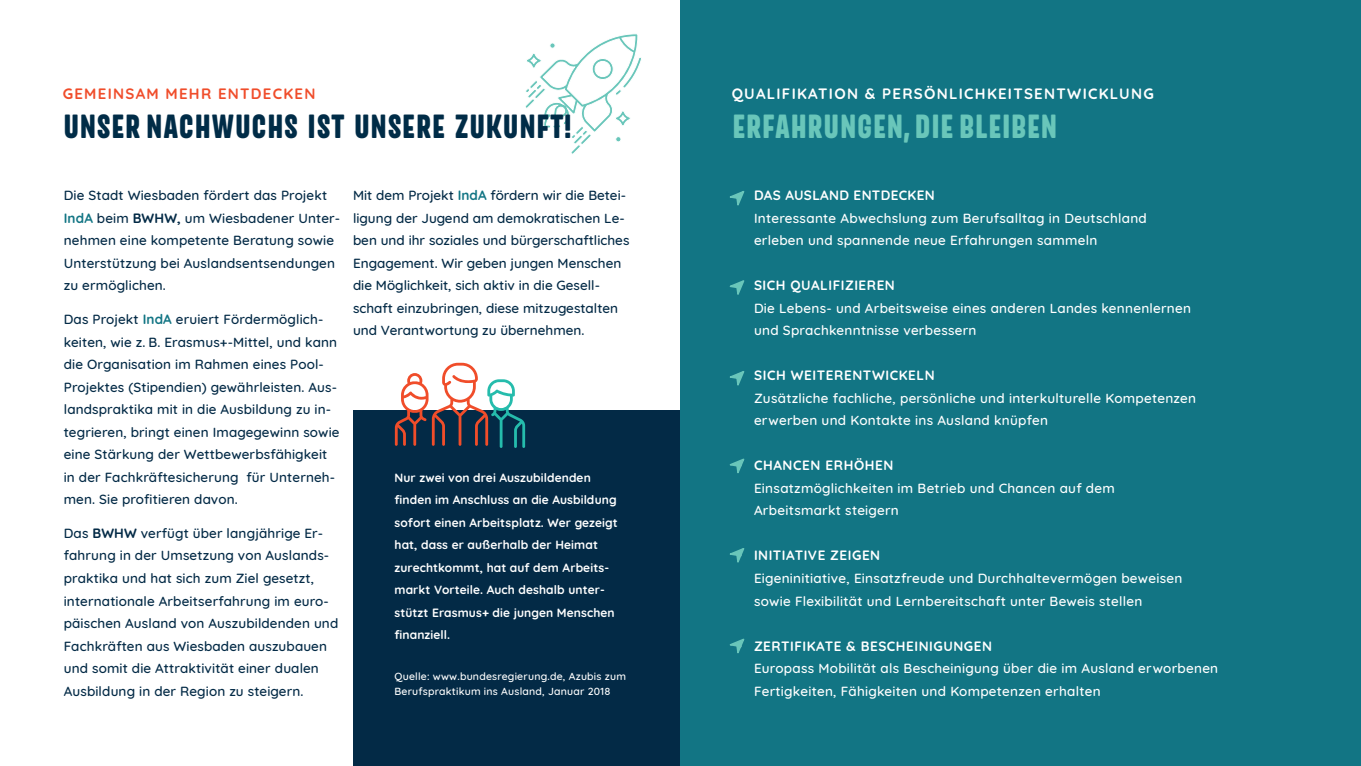
<style>
.page{position:relative;width:1361px;height:766px;background:#fff}
.page>*{position:absolute;margin:0;border:0;box-sizing:border-box;transform-origin:0 0}
.Headline_2__Zeile{font:900 33px "Merlod Norme";letter-spacing:.02em;color:#002c47}
.Headline_2__Zeile-2{font:900 33px "Merlod Norme";letter-spacing:.02em;color:#69c6ba}
.Headline_1__Zeile{font:700 15px "Quicksand";letter-spacing:.085em;color:#fff}
.Headline_1__Zeile-2{font:700 15px "Quicksand";letter-spacing:.085em;color:#f04d2b}
.Motiv{font:500 13.5px/22.5px "Quicksand";letter-spacing:.01em;color:#032a46}
.t1{font:500 13.5px/22.5px "Quicksand";letter-spacing:.02em;color:#fff}
.Kasten{font:700 12px/22.5px "Quicksand";letter-spacing:.01em;color:#fff}
.Quelle{font:500 10.5px/15px "Quicksand";letter-spacing:.02em;color:#fff}
.s1{font-weight:700;color:#127584}
.s2{font-weight:700}
</style>
<div class="page">
<svg style="left:525px;top:34px;width:116px;height:120px"></svg>
<div style="left:353px;top:410px;width:327px;height:355px;background:#032a46"></div>
<svg style="left:395px;top:362px;width:130px;height:86px"></svg>
<div style="left:680px;top:0;width:681px;height:765px;background:#127584"></div>
<svg style="left:729px;top:280px;width:16px;height:15px"></svg>
<svg style="left:729px;top:548px;width:16px;height:15px"></svg>
<svg style="left:730px;top:371px;width:15px;height:15px"></svg>
<svg style="left:729px;top:638px;width:16px;height:16px"></svg>
<svg style="left:730px;top:191px;width:15px;height:15px"></svg>
<svg style="left:729px;top:458px;width:16px;height:15px"></svg>
<p class="Headline_1__Zeile-2" style="left:63px;top:81px;width:254px">GEMEINSAM MEHR ENTDECKEN</p>
<p class="Headline_2__Zeile" style="left:63px;top:105px;width:510px">UNSER NACHWUCHS IST UNSERE ZUKUNFT!</p>
<p class="Motiv" style="left:64px;top:183px;width:278px">Die Stadt Wiesbaden fördert das Projekt <span class="s1">IndA</span> beim <span class="s2">BWHW,</span> um Wiesbadener Unter&shy;nehmen eine kompetente Beratung sowie Unterstützung bei Auslandsentsendungen zu ermöglichen.</p>
<p class="Motiv" style="left:64px;top:306px;width:277px">Das Projekt <span class="s1">IndA</span> eruiert Fördermöglich&shy;keiten, wie z. B. Erasmus+-Mittel, und kann die Organisation im Rahmen eines Pool-Projektes (Stipendien) gewährleisten. Aus&shy;landspraktika mit in die Ausbildung zu in&shy;tegrieren, bringt einen Imagegewinn sowie eine Stärkung der Wettbewerbsfähigkeit in der Fachkräftesicherung für Unterneh&shy;men. Sie profitieren davon.</p>
<p class="Motiv" style="left:64px;top:520px;width:276px">Das <span class="s2">BWHW</span> verfügt über langjährige Er&shy;fahrung in der Umsetzung von Auslands&shy;praktika und hat sich zum Ziel gesetzt, internationale Arbeitserfahrung im euro&shy;päischen Ausland von Auszubildenden und Fachkräften aus Wiesbaden auszubauen und somit die Attraktivität einer dualen Ausbildung in der Region zu steigern.</p>
<p class="Motiv" style="left:353px;top:183px;width:278px">Mit dem Projekt <span class="s1">IndA</span> fördern wir die Betei&shy;ligung der Jugend am demokratischen Le&shy;ben und ihr soziales und bürgerschaftliches Engagement. Wir geben jungen Menschen die Möglichkeit, sich aktiv in die Gesell&shy;schaft einzubringen, diese mitzugestalten und Verantwortung zu übernehmen.</p>
<p class="Kasten" style="left:394px;top:465px;width:225px">Nur zwei von drei Auszubildenden finden im Anschluss an die Ausbildung sofort einen Arbeitsplatz. Wer gezeigt hat, dass er außerhalb der Heimat zurechtkommt, hat auf dem Arbeits&shy;markt Vorteile. Auch deshalb unter&shy;stützt Erasmus+ die jungen Menschen finanziell.</p>
<p class="Quelle" style="left:394px;top:667px;width:233px">Quelle: www.bundesregierung.de, Azubis zum<br>Berufspraktikum ins Ausland, Januar 2018</p>
<p class="Headline_1__Zeile" style="left:731px;top:81px;width:424px">QUALIFIKATION &amp; PERSÖNLICHKEITSENTWICKLUNG</p>
<p class="Headline_2__Zeile-2" style="left:732px;top:105px;width:326px">ERFAHRUNGEN, DIE BLEIBEN</p>
<p class="t1" style="left:754px;top:183px;width:394px;text-indent:-17px"><span class="s2">• DAS AUSLAND ENTDECKEN<br></span>Interessante Abwechslung zum Berufsalltag in Deutschland erleben und spannende neue Erfahrungen sammeln</p>
<p class="t1" style="left:754px;top:273px;width:438px;text-indent:-17px"><span class="s2">• SICH QUALIFIZIEREN<br></span>Die Lebens- und Arbeitsweise eines anderen Landes kennenlernen und Sprachkenntnisse verbessern</p>
<p class="t1" style="left:754px;top:363px;width:444px;text-indent:-17px"><span class="s2">• SICH WEITERENTWICKELN<br></span>Zusätzliche fachliche, persönliche und interkulturelle Kompetenzen erwerben und Kontakte ins Ausland knüpfen</p>
<p class="t1" style="left:754px;top:453px;width:362px;text-indent:-17px"><span class="s2">• CHANCEN ERHÖHEN<br></span>Einsatzmöglichkeiten im Betrieb und Chancen auf dem<br>Arbeitsmarkt steigern</p>
<p class="t1" style="left:754px;top:543px;width:430px;text-indent:-17px"><span class="s2">• INITIATIVE ZEIGEN<br></span>Eigeninitiative, Einsatzfreude und Durchhaltevermögen beweisen sowie Flexibilität und Lernbereitschaft unter Beweis stellen</p>
<p class="t1" style="left:754px;top:633px;width:466px;text-indent:-17px"><span class="s2">• ZERTIFIKATE &amp; BESCHEINIGUNGEN<br></span>Europass Mobilität als Bescheinigung über die im Ausland erworbenen<br>Fertigkeiten, Fähigkeiten und Kompetenzen erhalten</p>
</div>
